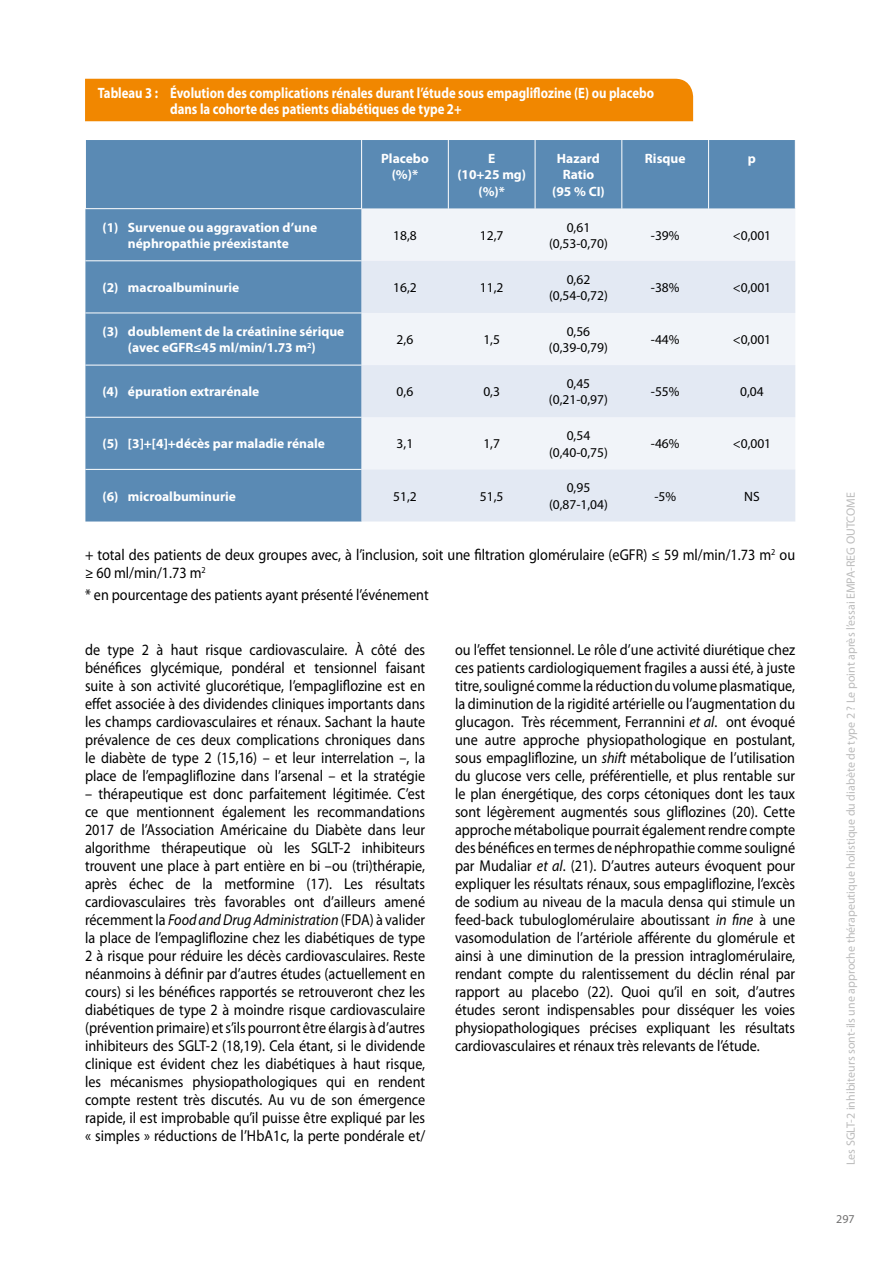
<style>
.page{position:relative;width:893px;height:1263px;background:#fff}
.page>*{position:absolute;margin:0;border:0;box-sizing:border-box;transform-origin:0 0}
.t1{font:15.75px/18px "Myriad Pro";color:#000;text-align:justify;scale:.9 1}
.t2{font:700 15px/15.8px "Myriad Pro";color:#fff;scale:.85 1}
.t3{font:700 13.5px/16.5px "Myriad Pro";color:#fff;text-align:center}
.t4{font:13.5px/16.5px "Myriad Pro";color:#000;text-align:center}
.t5{font:12px "Myriad Pro";color:#bcbcbc}
.t6{font:12px "Myriad Pro";color:#706f6f}
.s1{font-style:italic}
</style>
<div class="page">
<div style="left:85px;top:79px;width:608px;height:42px;background:#f18700"></div>
<div style="left:85px;top:140px;width:710px;height:381px;background:#5a8ab4"></div>
<div style="left:362px;top:209px;width:433px;height:52px;background:#f1f4f9"></div>
<svg style="left:362px;top:261px;width:433px;height:260px;fill:#e3e9f3"></svg>
<hr style="left:85px;top:140px;width:1px;height:68px;background:#fff">
<hr style="left:361px;top:140px;width:1px;height:68px;background:#fff">
<hr style="left:448px;top:140px;width:1px;height:69px;background:#fff">
<hr style="left:535px;top:140px;width:1px;height:69px;background:#fff">
<hr style="left:621px;top:140px;width:1px;height:69px;background:#fff">
<hr style="left:708px;top:140px;width:1px;height:69px;background:#fff">
<hr style="left:85px;top:208px;width:277px;height:1px;background:#fff">
<hr style="left:85px;top:260px;width:277px;height:1px;background:#fff">
<hr style="left:85px;top:313px;width:277px;height:1px;background:#fff">
<hr style="left:85px;top:365px;width:277px;height:1px;background:#fff">
<hr style="left:85px;top:417px;width:277px;height:1px;background:#fff">
<hr style="left:85px;top:469px;width:277px;height:1px;background:#fff">
<p class="t2" style="left:170px;top:84px;width:571px;text-indent:-72px">Tableau 3 : Évolution des complications rénales durant l’étude sous empagliflozine (E) ou placebo dans la cohorte des patients diabétiques de type 2+</p>
<p class="t3" style="left:381px;top:150px;width:49px">Placebo (%)*</p>
<p class="t3" style="left:457px;top:150px;width:70px">E<br>(10+25 mg) (%)*</p>
<p class="t3" style="left:552px;top:150px;width:54px">Hazard<br>Ratio (95 % CI)</p>
<p class="t3" style="left:645px;top:150px;width:42px">Risque</p>
<p class="t3" style="left:748px;top:150px;width:10px">p</p>
<p class="t3" style="left:102px;top:218px;width:216px">(1) Survenue ou aggravation d’une néphropathie préexistante</p>
<p class="t4" style="left:393px;top:227px;width:25px">18,8</p>
<p class="t4" style="left:480px;top:227px;width:25px">12,7</p>
<p class="t4" style="left:549px;top:219px;width:60px">0,61 (0,53-0,70)</p>
<p class="t4" style="left:651px;top:227px;width:30px">-39%</p>
<p class="t4" style="left:733px;top:227px;width:40px">&lt;0,001</p>
<p class="t3" style="left:102px;top:279px;width:138px">(2) macroalbuminurie</p>
<p class="t4" style="left:393px;top:279px;width:25px">16,2</p>
<p class="t4" style="left:480px;top:279px;width:25px">11,2</p>
<p class="t4" style="left:549px;top:271px;width:60px">0,62 (0,54-0,72)</p>
<p class="t4" style="left:651px;top:279px;width:30px">-38%</p>
<p class="t4" style="left:733px;top:279px;width:40px">&lt;0,001</p>
<p class="t3" style="left:102px;top:323px;width:243px">(3) doublement de la créatinine sérique (avec eGFR≤45 ml/min/1.73 m<sup>2</sup>)</p>
<p class="t4" style="left:397px;top:331px;width:18px">2,6</p>
<p class="t4" style="left:483px;top:331px;width:18px">1,5</p>
<p class="t4" style="left:549px;top:323px;width:60px">0,56 (0,39-0,79)</p>
<p class="t4" style="left:651px;top:331px;width:30px">-44%</p>
<p class="t4" style="left:733px;top:331px;width:40px">&lt;0,001</p>
<p class="t3" style="left:102px;top:383px;width:158px">(4) épuration extrarénale</p>
<p class="t4" style="left:397px;top:383px;width:18px">0,6</p>
<p class="t4" style="left:483px;top:383px;width:18px">0,3</p>
<p class="t4" style="left:549px;top:375px;width:60px">0,45 (0,21-0,97)</p>
<p class="t4" style="left:651px;top:383px;width:30px">-55%</p>
<p class="t4" style="left:740px;top:383px;width:25px">0,04</p>
<p class="t3" style="left:102px;top:435px;width:224px">(5) [3]+[4]+décès par maladie rénale</p>
<p class="t4" style="left:397px;top:435px;width:18px">3,1</p>
<p class="t4" style="left:483px;top:435px;width:18px">1,7</p>
<p class="t4" style="left:549px;top:427px;width:60px">0,54 (0,40-0,75)</p>
<p class="t4" style="left:651px;top:435px;width:30px">-46%</p>
<p class="t4" style="left:733px;top:435px;width:40px">&lt;0,001</p>
<p class="t3" style="left:102px;top:487px;width:135px">(6) microalbuminurie</p>
<p class="t4" style="left:393px;top:487px;width:25px">51,2</p>
<p class="t4" style="left:480px;top:487px;width:25px">51,5</p>
<p class="t4" style="left:549px;top:479px;width:60px">0,95 (0,87-1,04)</p>
<p class="t4" style="left:654px;top:487px;width:23px">-5%</p>
<p class="t4" style="left:744px;top:487px;width:17px">NS</p>
<p class="t1" style="left:85px;top:545px;width:790px">+ total des patients de deux groupes avec, à l’inclusion, soit une filtration glomérulaire (eGFR) ≤ 59 ml/min/1.73 m<sup>2</sup> ou ≥ 60 ml/min/1.73 m<sup>2</sup></p>
<p class="t1" style="left:85px;top:586px;width:383px">* en pourcentage des patients ayant présenté l’événement</p>
<p class="t1" style="left:85px;top:640px;width:379px">de type 2 à haut risque cardiovasculaire. À côté des bénéfices glycémique, pondéral et tensionnel faisant suite à son activité glucorétique, l’empagliflozine est en effet associée à des dividendes cliniques importants dans les champs cardiovasculaires et rénaux. Sachant la haute prévalence de ces deux complications chroniques dans le diabète de type 2 (15,16) – et leur interrelation –, la place de l’empagliflozine dans l’arsenal – et la stratégie</p>
<p class="t1" style="left:85px;top:784px;width:379px">– thérapeutique est donc parfaitement légitimée. C’est ce que mentionnent également les recommandations 2017 de l’Association Américaine du Diabète dans leur algorithme thérapeutique où les SGLT-2 inhibiteurs trouvent une place à part entière en bi –ou (tri)thérapie, après échec de la metformine (17). Les résultats cardiovasculaires très favorables ont d’ailleurs amené récemment la <span class="s1">Food and Drug Administration</span> (FDA) à valider la place de l’empagliflozine chez les diabétiques de type 2 à risque pour réduire les décès cardiovasculaires. Reste néanmoins à définir par d’autres études (actuellement en cours) si les bénéfices rapportés se retrouveront chez les diabétiques de type 2 à moindre risque cardiovasculaire (prévention primaire) et s’ils pourront être élargis à d’autres inhibiteurs des SGLT-2 (18,19). Cela étant, si le dividende clinique est évident chez les diabétiques à haut risque, les mécanismes physiopathologiques qui en rendent compte restent très discutés. Au vu de son émergence rapide, il est improbable qu’il puisse être expliqué par les « simples » réductions de l’HbA1c, la perte pondérale et/</p>
<p class="t1" style="left:455px;top:640px;width:380px">ou l’effet tensionnel. Le rôle d’une activité diurétique chez ces patients cardiologiquement fragiles a aussi été, à juste titre, souligné comme la réduction du volume plasmatique, la diminution de la rigidité artérielle ou l’augmentation du glucagon. Très récemment, Ferrannini <span class="s1">et al</span>. ont évoqué une autre approche physiopathologique en postulant, sous empagliflozine, un <span class="s1">shift</span> métabolique de l’utilisation du glucose vers celle, préférentielle, et plus rentable sur le plan énergétique, des corps cétoniques dont les taux sont légèrement augmentés sous gliflozines (20). Cette approche métabolique pourrait également rendre compte des bénéfices en termes de néphropathie comme souligné par Mudaliar <span class="s1">et al</span>. (21). D’autres auteurs évoquent pour expliquer les résultats rénaux, sous empagliflozine, l’excès de sodium au niveau de la macula densa qui stimule un feed-back tubuloglomérulaire aboutissant <span class="s1">in fine</span> à une vasomodulation de l’artériole afférente du glomérule et ainsi à une diminution de la pression intraglomérulaire, rendant compte du ralentissement du déclin rénal par rapport au placebo (22). Quoi qu’il en soit, d’autres études seront indispensables pour disséquer les voies physiopathologiques précises expliquant les résultats cardiovasculaires et rénaux très relevants de l’étude.</p>
<p class="t5" style="left:843px;top:1165px;width:674px;rotate:-90deg">Les SGLT-2 inhibiteurs sont-ils une approche thérapeutique holistique du diabète de type 2 ? Le point après l’essai EMPA-REG OUTCOME</p>
<p class="t6" style="left:836px;top:1211px;width:20px">297</p>
</div>
